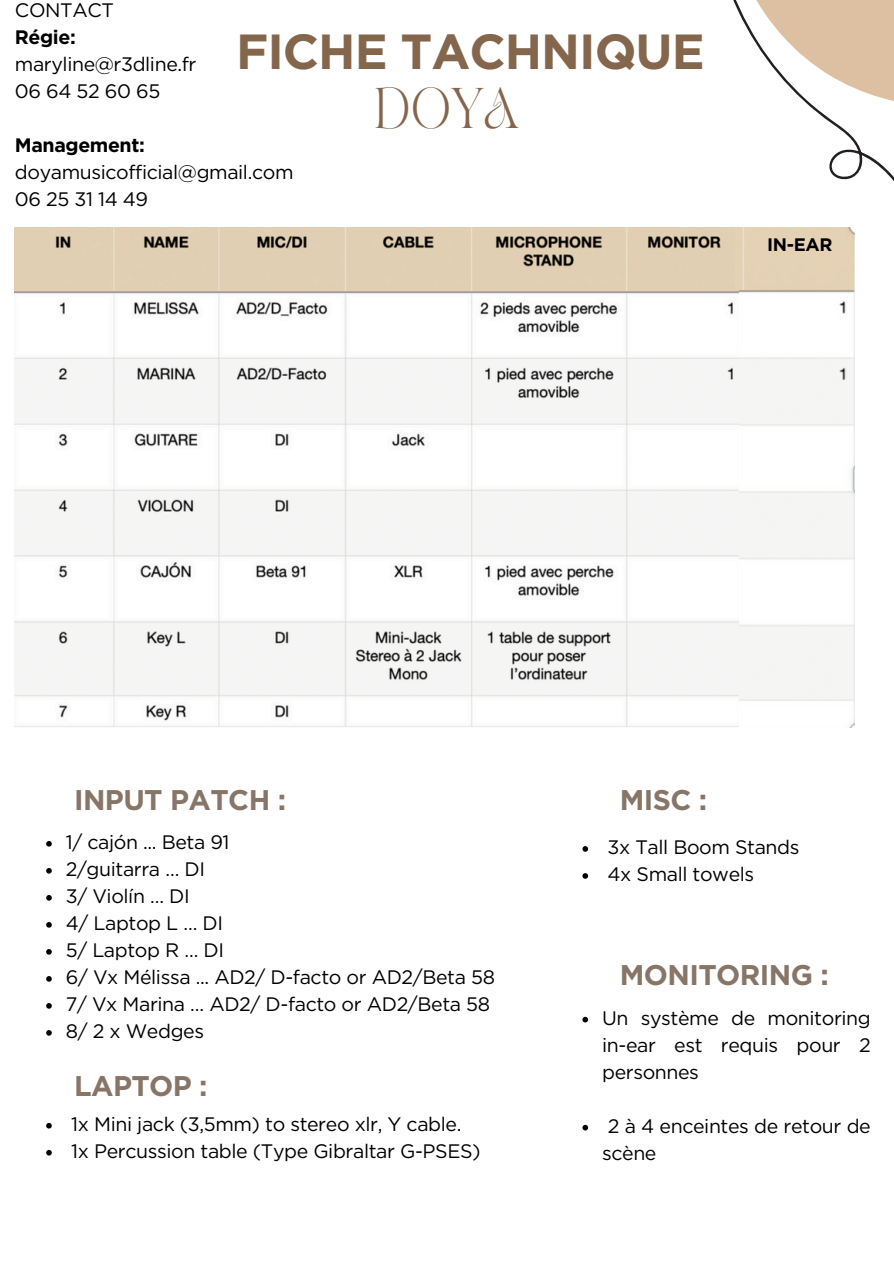
<style>
.page{position:relative;width:894px;height:1264px;background:#fff}
.page>*{position:absolute;margin:0;border:0;box-sizing:border-box;transform-origin:0 0}
.t1{font:700 49.2px "Gotham";letter-spacing:-.02em;color:#84664c}
.t2{font:40.05px "TAN PEARL Regular";color:#84664c}
.t3{font:700 28.35px "Gotham";letter-spacing:-.02em;color:#877667}
.t4{font:19.5px/27px "Gotham";letter-spacing:-.02em;color:#000;text-align:justify}
.t5{font:700 19.5px "Gotham";letter-spacing:-.02em;color:#000}
.t6{font:700 18px "Gotham";color:#000}
</style>
<div class="page">
<svg style="left:689px;top:0;width:204px;height:355px"></svg>
<img style="left:15px;top:228px;width:724px;height:499px">
<img style="left:739px;top:228px;width:115px;height:499px">
<img style="left:735px;top:228px;width:18px;height:62px">
<div style="left:745px;top:228px;width:99px;height:34px;background:#e5d2b4"></div>
<svg style="left:46px;top:1123px;width:6px;height:5px"></svg>
<svg style="left:46px;top:1150px;width:6px;height:5px"></svg>
<svg style="left:46px;top:841px;width:6px;height:5px"></svg>
<svg style="left:46px;top:868px;width:6px;height:5px"></svg>
<svg style="left:46px;top:895px;width:6px;height:5px"></svg>
<svg style="left:46px;top:922px;width:6px;height:5px"></svg>
<svg style="left:46px;top:949px;width:6px;height:5px"></svg>
<svg style="left:46px;top:976px;width:6px;height:5px"></svg>
<svg style="left:46px;top:1003px;width:6px;height:5px"></svg>
<svg style="left:46px;top:1030px;width:6px;height:5px"></svg>
<svg style="left:582px;top:846px;width:6px;height:5px"></svg>
<svg style="left:582px;top:873px;width:6px;height:5px"></svg>
<svg style="left:582px;top:1016px;width:6px;height:6px"></svg>
<svg style="left:582px;top:1124px;width:6px;height:6px"></svg>
<p class="t4" style="left:15px;top:-3px;width:100px">CONTACT</p>
<p class="t5" style="left:15px;top:25px;width:62px">Régie:</p>
<p class="t4" style="left:15px;top:51px;width:183px">maryline@r3dline.fr</p>
<p class="t4" style="left:15px;top:78px;width:147px">06 64 52 60 65</p>
<p class="t5" style="left:15px;top:133px;width:131px">Management:</p>
<p class="t4" style="left:15px;top:159px;width:280px">doyamusicofficial@gmail.com</p>
<p class="t4" style="left:15px;top:186px;width:135px">06 25 31 14 49</p>
<p class="t1" style="left:236px;top:22px;width:470px">FICHE TACHNIQUE</p>
<p class="t2" style="left:374px;top:87px;width:146px">DOYA</p>
<h3 class="t6" style="left:767px;top:233px;width:67px">IN-EAR</h3>
<h3 class="t3" style="left:74px;top:782px;width:213px">INPUT PATCH :</h3>
<p class="t3" style="left:619px;top:782px;width:89px">MISC :</p>
<p class="t4" style="left:66px;top:828px;width:165px">1/ cajón ... Beta 91</p>
<p class="t4" style="left:66px;top:855px;width:141px">2/guitarra … DI</p>
<p class="t4" style="left:66px;top:882px;width:125px">3/ Violín … DI</p>
<h1 class="t4" style="left:66px;top:909px;width:159px">4/ Laptop L … DI</h1>
<h2 class="t4" style="left:66px;top:936px;width:160px">5/ Laptop R … DI</h2>
<p class="t4" style="left:66px;top:963px;width:430px">6/ Vx Mélissa ... AD2/ D-facto or AD2/Beta 58</p>
<p class="t4" style="left:66px;top:990px;width:425px">7/ Vx Marina … AD2/ D-facto or AD2/Beta 58</p>
<p class="t4" style="left:66px;top:1017px;width:140px">8/ 2 x Wedges</p>
<p class="t3" style="left:74px;top:1068px;width:135px">LAPTOP :</p>
<p class="t4" style="left:71px;top:1110px;width:391px">1x Mini jack (3,5mm) to stereo xlr, Y cable.</p>
<p class="t4" style="left:71px;top:1137px;width:410px">1x Percussion table (Type Gibraltar G-PSES)</p>
<h4 class="t4" style="left:607px;top:833px;width:193px">3x Tall Boom Stands</h4>
<h3 class="t4" style="left:607px;top:860px;width:148px">4x Small towels</h3>
<p class="t3" style="left:619px;top:958px;width:210px">MONITORING :</p>
<p class="t4" style="left:602px;top:1004px;width:270px">Un système de monitoring in-ear est requis pour 2 personnes</p>
<p class="t4" style="left:602px;top:1112px;width:270px">2 à 4 enceintes de retour de scène</p>
</div>
